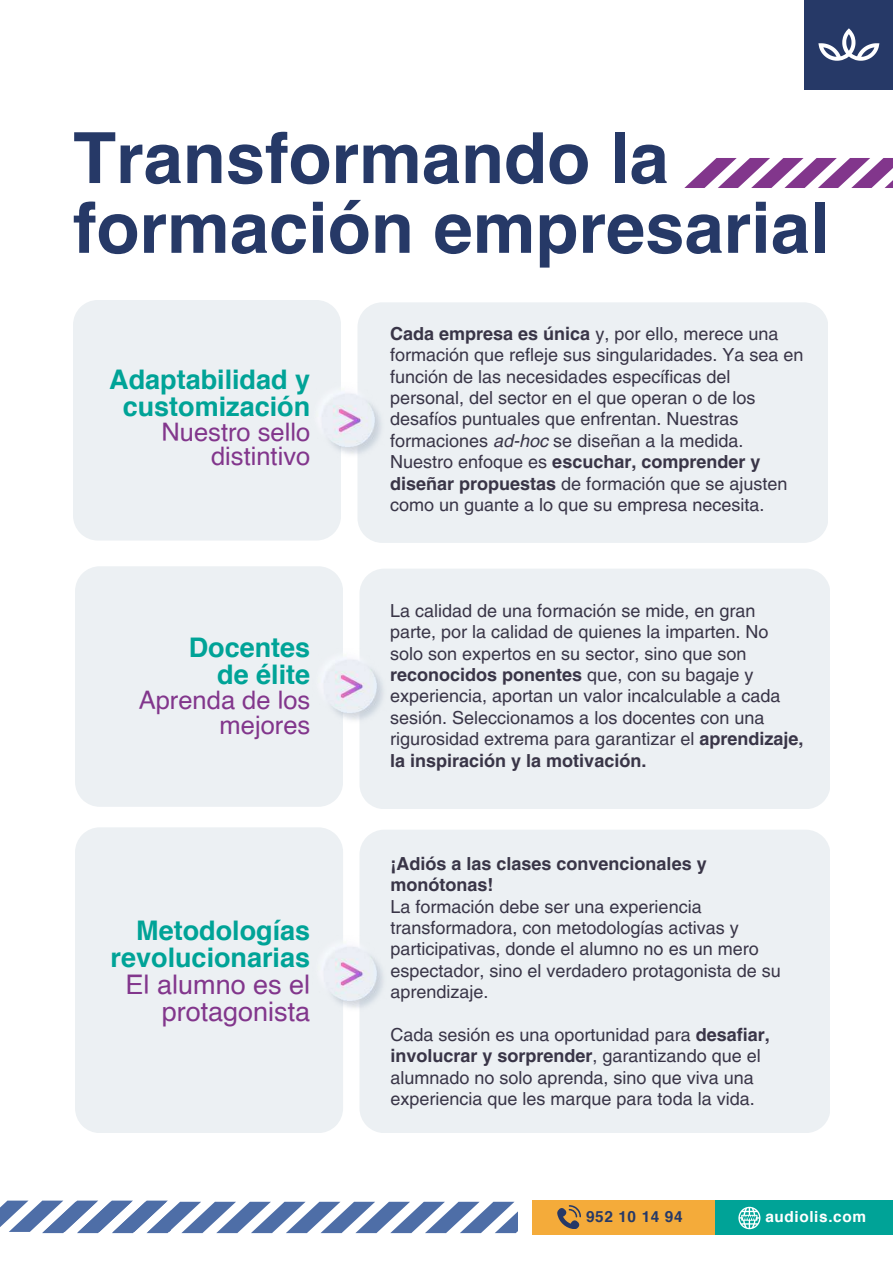
<style>
.page{position:relative;width:893px;height:1264px;background:#fff}
.page>*{position:absolute;margin:0;border:0;box-sizing:border-box;transform-origin:0 0}
.t1{font:700 70.5px/69.8px "Helvetica";color:#263967}
.t2{font:700 27px/27px "Helvetica";color:#00a397;text-align:right}
.t3{font:27px/27px "Helvetica";color:#82368c;text-align:right}
.t4{font:25.5px/24.8px "Helvetica";color:#82368c;text-align:right}
.t5{font:18px/21.3px "Helvetica LT Pro";color:#393547}
.t6{font:700 18px/21.3px "Helvetica LT Pro";color:#393547}
.t7{font:700 15.3px "Helvetica";letter-spacing:.04em;color:#fff}
.t8{font:700 15.3px "Helvetica";letter-spacing:.04em;color:#263967}
.s1{font-weight:700}
.s2{font-style:italic}
</style>
<div class="page">
<svg style="left:684px;top:158px;width:208px;height:30px"></svg>
<div style="left:804px;top:0;width:88px;height:89px;background:#263967"></div>
<svg style="left:818px;top:28px;width:61px;height:33px"></svg>
<div style="left:532px;top:1199px;width:182px;height:35px;background:#f4ab3a"></div>
<div style="left:714px;top:1199px;width:178px;height:35px;background:#00a397"></div>
<svg style="left:557px;top:1205px;width:23px;height:23px"></svg>
<svg style="left:738px;top:1206px;width:22px;height:23px"></svg>
<svg style="left:0;top:1200px;width:517px;height:33px"></svg>
<div style="left:358px;top:302px;width:470px;height:241px;background:#ecf0f3"></div>
<div style="left:73px;top:300px;width:268px;height:240px;background:#ecf0f3"></div>
<div style="left:360px;top:830px;width:470px;height:303px;background:#ecf0f3"></div>
<div style="left:75px;top:827px;width:268px;height:305px;background:#ecf0f3"></div>
<img style="left:312px;top:935px;width:76px;height:77px">
<div style="left:360px;top:569px;width:470px;height:240px;background:#ecf0f3"></div>
<div style="left:75px;top:566px;width:268px;height:240px;background:#ecf0f3"></div>
<img style="left:312px;top:648px;width:76px;height:77px">
<img style="left:310px;top:382px;width:76px;height:76px">
<h1 class="t1" style="left:73px;top:129px;width:758px">Transformando la formación empresarial</h1>
<h2 class="t2" style="left:109px;top:368px;width:202px;text-align:center">Adaptabilidad y customización</h2>
<h3 class="t4" style="left:161px;top:421px;width:150px">Nuestro sello distintivo</h3>
<h2 class="t2" style="left:189px;top:636px;width:123px">Docentes de élite</h2>
<h3 class="t4" style="left:139px;top:690px;width:173px">Aprenda de los mejores</h3>
<h2 class="t2" style="left:111px;top:919px;width:201px">Metodologías revolucionarias</h2>
<h2 class="t3" style="left:126px;top:973px;width:186px">El alumno es el protagonista</h2>
<p class="t5" style="left:390px;top:324px;width:415px"><span class="s1">Cada empresa es única</span> y, por ello, merece una formación que refleje sus singularidades. Ya sea en función de las necesidades específicas del personal, del sector en el que operan o de los desafíos puntuales que enfrentan. Nuestras formaciones <span class="s2">ad-hoc</span> se diseñan a la medida.<br>Nuestro enfoque es <span class="s1">escuchar, comprender y diseñar propuestas</span> de formación que se ajusten como un guante a lo que su empresa necesita.</p>
<p class="t5" style="left:390px;top:601px;width:415px">La calidad de una formación se mide, en gran parte, por la calidad de quienes la imparten. No solo son expertos en su sector, sino que son <span class="s1">reconocidos ponentes</span> que, con su bagaje y experiencia, aportan un valor incalculable a cada sesión. Seleccionamos a los docentes con una rigurosidad extrema para garantizar el <span class="s1">aprendizaje, la inspiración y la motivación.</span></p>
<p class="t6" style="left:390px;top:854px;width:318px">¡Adiós a las clases convencionales y monótonas!</p>
<p class="t5" style="left:390px;top:897px;width:392px">La formación debe ser una experiencia transformadora, con metodologías activas y participativas, donde el alumno no es un mero espectador, sino el verdadero protagonista de su aprendizaje.</p>
<p class="t5" style="left:390px;top:1025px;width:381px">Cada sesión es una oportunidad para <span class="s1">desafiar, involucrar y sorprender</span>, garantizando que el alumnado no solo aprenda, sino que viva una experiencia que les marque para toda la vida.</p>
<p class="t8" style="left:586px;top:1209px;width:98px">952 10 14 94</p>
<p class="t7" style="left:765px;top:1209px;width:102px">audiolis.com</p>
</div>
